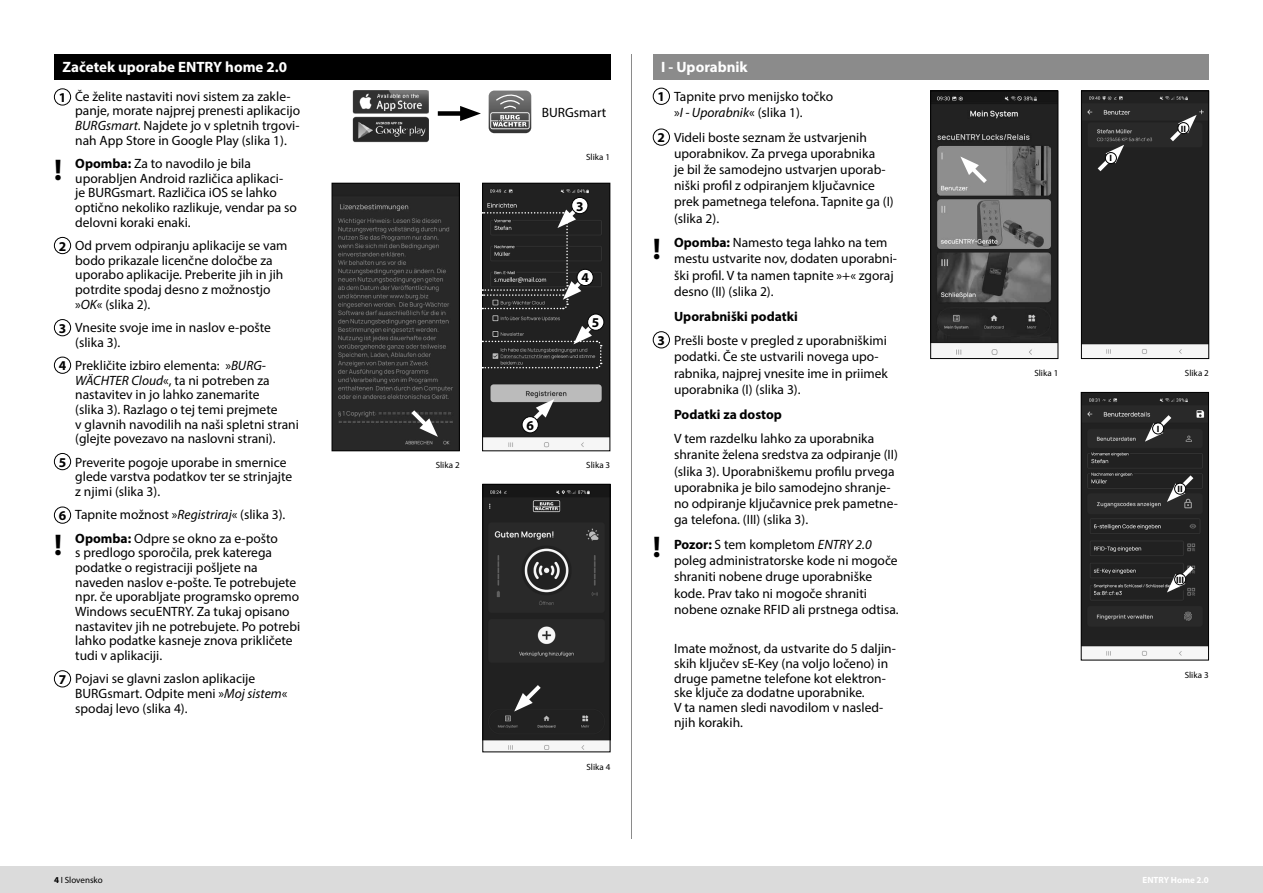
<style>
.page{position:relative;width:1263px;height:893px;background:#fff}
.page>*{position:absolute;margin:0;border:0;box-sizing:border-box;transform-origin:0 0}
.t1{font:700 30px "Myriad Pro";color:#000}
.t2{font:700 15px "Myriad Pro";color:#fff}
.t3{font:13.5px/14.7px "Myriad Pro";color:#000}
.t4{font:700 13.5px "Myriad Pro";color:#000}
.t5{font:700 9.15px "Myriad Pro";color:#000}
.t6{font:9px "Myriad Pro";color:#000}
.t7{font:700 9px "Myriad Pro";color:#fff}
.s1{font-style:italic}
.s2{font-weight:700}
</style>
<div class="page">
<div style="left:0;top:866px;width:1263px;height:27px;background:#dbdbdb"></div>
<hr style="left:631px;top:54px;width:1px;height:785px;background:#8b8b8b">
<img style="left:932px;top:93px;width:124px;height:264px">
<div style="left:930px;top:91px;width:128px;height:268px;border:1px solid #000"></div>
<div style="left:54px;top:54px;width:556px;height:26px;background:#000"></div>
<img style="left:353px;top:117px;width:76px;height:25px">
<img style="left:353px;top:91px;width:76px;height:22px">
<div style="left:438px;top:111px;width:30px;height:5px;background:#000"></div>
<svg style="left:460px;top:106px;width:21px;height:15px"></svg>
<img style="left:334px;top:185px;width:124px;height:264px">
<div style="left:332px;top:183px;width:128px;height:268px;border:1px solid #000"></div>
<img style="left:484px;top:185px;width:124px;height:263px">
<div style="left:482px;top:183px;width:128px;height:268px;border:1px solid #000"></div>
<img style="left:484px;top:486px;width:124px;height:264px">
<div style="left:482px;top:484px;width:128px;height:268px;border:1px solid #000"></div>
<svg style="left:407px;top:406px;width:31px;height:31px"></svg>
<svg style="left:514px;top:681px;width:31px;height:30px"></svg>
<svg style="left:524px;top:399px;width:30px;height:31px"></svg>
<div style="left:54px;top:88px;width:17px;height:17px;border:1px solid #000;border-radius:50%"></div>
<div style="left:54px;top:237px;width:17px;height:17px;border:1px solid #000;border-radius:50%"></div>
<div style="left:54px;top:319px;width:17px;height:17px;border:1px solid #000;border-radius:50%"></div>
<div style="left:54px;top:357px;width:17px;height:17px;border:1px solid #000;border-radius:50%"></div>
<div style="left:54px;top:453px;width:17px;height:17px;border:1px solid #000;border-radius:50%"></div>
<div style="left:54px;top:507px;width:17px;height:17px;border:1px solid #000;border-radius:50%"></div>
<div style="left:54px;top:670px;width:17px;height:17px;border:1px solid #000;border-radius:50%"></div>
<svg style="left:489px;top:91px;width:42px;height:42px;background:#7b7b7b"></svg>
<div style="left:522px;top:417px;width:16px;height:16px;background:#fff;border-radius:50%"></div>
<div style="left:522px;top:416px;width:17px;height:17px;border:1px solid #000;border-radius:50%"></div>
<svg style="left:482px;top:197px;width:122px;height:172px;background:#343434"></svg>
<svg style="left:960px;top:157px;width:31px;height:30px"></svg>
<div style="left:653px;top:88px;width:17px;height:17px;border:1px solid #000;border-radius:50%"></div>
<div style="left:653px;top:129px;width:17px;height:17px;border:1px solid #000;border-radius:50%"></div>
<div style="left:653px;top:331px;width:17px;height:17px;border:1px solid #000;border-radius:50%"></div>
<div style="left:1083px;top:93px;width:124px;height:262px;background:#212121"></div>
<div style="left:1081px;top:91px;width:128px;height:268px;border:1px solid #000"></div>
<img style="left:1083px;top:394px;width:124px;height:262px">
<div style="left:1081px;top:392px;width:128px;height:268px;border:1px solid #000"></div>
<svg style="left:1167px;top:471px;width:30px;height:31px"></svg>
<svg style="left:1167px;top:562px;width:30px;height:30px"></svg>
<svg style="left:1145px;top:411px;width:30px;height:31px"></svg>
<svg style="left:1093px;top:145px;width:31px;height:30px"></svg>
<svg style="left:1166px;top:115px;width:31px;height:30px"></svg>
<div style="left:1174px;top:483px;width:12px;height:11px;background:#fff;border-radius:50%"></div>
<div style="left:1174px;top:483px;width:12px;height:11px;border:1px solid #000;border-radius:50%"></div>
<div style="left:1174px;top:574px;width:12px;height:11px;background:#fff;border-radius:50%"></div>
<div style="left:1174px;top:573px;width:12px;height:12px;border:1px solid #000;border-radius:50%"></div>
<div style="left:1152px;top:423px;width:12px;height:11px;background:#fff;border-radius:50%"></div>
<div style="left:1152px;top:423px;width:12px;height:11px;border:1px solid #000;border-radius:50%"></div>
<div style="left:1105px;top:153px;width:11px;height:11px;background:#fff;border-radius:50%"></div>
<div style="left:1105px;top:152px;width:12px;height:12px;border:1px solid #000;border-radius:50%"></div>
<div style="left:1178px;top:123px;width:11px;height:11px;background:#fff;border-radius:50%"></div>
<div style="left:1177px;top:122px;width:12px;height:12px;border:1px solid #000;border-radius:50%"></div>
<div style="left:653px;top:54px;width:555px;height:26px;background:#8b8b8b"></div>
<p class="t2" style="left:63px;top:58px;width:226px">Začetek uporabe ENTRY home 2.0</p>
<p class="t2" style="left:661px;top:58px;width:88px">I - Uporabnik</p>
<p class="t4" style="left:59px;top:89px;width:9px">1</p>
<h1 class="t1" style="left:54px;top:151px;width:10px">!</h1>
<p class="t4" style="left:59px;top:237px;width:9px">2</p>
<p class="t4" style="left:59px;top:319px;width:9px">3</p>
<p class="t4" style="left:59px;top:357px;width:9px">4</p>
<p class="t4" style="left:59px;top:453px;width:9px">5</p>
<p class="t4" style="left:59px;top:507px;width:9px">6</p>
<h1 class="t1" style="left:54px;top:525px;width:10px">!</h1>
<p class="t4" style="left:59px;top:670px;width:9px">7</p>
<p class="t3" style="left:75px;top:89px;width:226px">Če želite nastaviti novi sistem za zakle&shy;panje, morate najprej prenesti aplikacijo <span class="s1">BURGsmart</span>. Najdete jo v spletnih trgovi&shy;nah App Store in Google Play (slika 1).</p>
<p class="t3" style="left:75px;top:156px;width:223px"><span class="s2">Opomba:</span> Za to navodilo je bila uporabljen Android različica aplikaci-<br>je BURGsmart. Različica iOS se lahko optično nekoliko razlikuje, vendar pa so delovni koraki enaki.</p>
<p class="t3" style="left:75px;top:238px;width:214px">Od prvem odpiranju aplikacije se vam bodo prikazale licenčne določbe za uporabo aplikacije. Preberite jih in jih potrdite spodaj desno z možnostjo »<span class="s1">OK</span>« (slika 2).</p>
<p class="t3" style="left:75px;top:320px;width:197px">Vnesite svoje ime in naslov e-pošte (slika 3).</p>
<p class="t3" style="left:75px;top:358px;width:225px">Prekličite izbiro elementa: »<span class="s1">BURG-WÄCHTER Cloud</span>«, ta ni potreben za nastavitev in jo lahko zanemarite<br>(slika 3). Razlago o tej temi prejmete<br>v glavnih navodilih na naši spletni strani (glejte povezavo na naslovni strani).</p>
<p class="t3" style="left:75px;top:455px;width:219px">Preverite pogoje uporabe in smernice glede varstva podatkov ter se strinjajte z njimi (slika 3).</p>
<p class="t3" style="left:75px;top:503px;width:212px;line-height:23.2px">Tapnite možnost »<span class="s1">Registriraj</span>« (slika 3).<br><span class="s2">Opomba:</span> Odpre se okno za e-pošto</p>
<p class="t3" style="left:75px;top:545px;width:226px">s predlogo sporočila, prek katerega podatke o registraciji pošljete na naveden naslov e-pošte. Te potrebujete npr. če uporabljate programsko opremo Windows secuENTRY. Za tukaj opisano nastavitev jih ne potrebujete. Po potrebi lahko podatke kasneje znova prikličete tudi v aplikaciji.</p>
<p class="t3" style="left:75px;top:671px;width:214px">Pojavi se glavni zaslon aplikacije<br>BURGsmart. Odpite meni »<span class="s1">Moj sistem</span>« spodaj levo (slika 4).</p>
<p class="t6" style="left:436px;top:460px;width:25px">Slika 2</p>
<p class="t3" style="left:542px;top:105px;width:66px">BURGsmart</p>
<p class="t6" style="left:586px;top:152px;width:25px">Slika 1</p>
<p class="t4" style="left:576px;top:197px;width:9px">3</p>
<p class="t4" style="left:581px;top:269px;width:9px">4</p>
<p class="t4" style="left:592px;top:314px;width:9px">5</p>
<p class="t4" style="left:526px;top:416px;width:9px">6</p>
<p class="t6" style="left:586px;top:460px;width:25px">Slika 3</p>
<p class="t4" style="left:657px;top:88px;width:9px">1</p>
<p class="t4" style="left:657px;top:129px;width:9px">2</p>
<h1 class="t1" style="left:653px;top:229px;width:10px">!</h1>
<p class="t4" style="left:657px;top:331px;width:9px">3</p>
<h1 class="t1" style="left:653px;top:527px;width:10px">!</h1>
<p class="t3" style="left:674px;top:88px;width:161px;line-height:16.2px">Tapnite prvo menijsko točko »<span class="s1">I - Uporabnik</span>« (slika 1).</p>
<p class="t3" style="left:674px;top:129px;width:221px;line-height:16.2px">Videli boste seznam že ustvarjenih uporabnikov. Za prvega uporabnika<br>je bil že samodejno ustvarjen uporab&shy;niški profil z odpiranjem ključavnice prek pametnega telefona. Tapnite ga (I) (slika 2).</p>
<p class="t3" style="left:674px;top:234px;width:224px;line-height:16.2px"><span class="s2">Opomba:</span> Namesto tega lahko na tem mestu ustvarite nov, dodaten uporabni&shy;ški profil. V ta namen tapnite »+« zgoraj desno (II) (slika 2).</p>
<p class="t4" style="left:674px;top:307px;width:125px">Uporabniški podatki</p>
<p class="t3" style="left:674px;top:332px;width:215px;line-height:16.2px">Prešli boste v pregled z uporabniškimi podatki. Če ste ustvarili novega upo&shy;rabnika, najprej vnesite ime in priimek uporabnika (I) (slika 3).</p>
<p class="t4" style="left:674px;top:405px;width:109px">Podatki za dostop</p>
<p class="t3" style="left:674px;top:430px;width:225px;line-height:16.2px">V tem razdelku lahko za uporabnika shranite želena sredstva za odpiranje (II) (slika 3). Uporabniškemu profilu prvega uporabnika je bilo samodejno shranje&shy;no odpiranje ključavnice prek pametne&shy;ga telefona. (III) (slika 3).</p>
<p class="t3" style="left:674px;top:536px;width:226px;line-height:16.2px"><span class="s2">Pozor:</span> S tem kompletom <span class="s1">ENTRY 2.0 </span>poleg administratorske kode ni mogoče shraniti nobene druge uporabniške kode. Prav tako ni mogoče shraniti nobene oznake RFID ali prstnega odtisa.</p>
<p class="t3" style="left:674px;top:641px;width:223px">Imate možnost, da ustvarite do 5 daljin&shy;skih ključev sE-Key (na voljo ločeno) in druge pametne telefone kot elektron&shy;ske ključe za dodatne uporabnike.<br>V ta namen sledi navodilom v nasled&shy;njih korakih.</p>
<p class="t5" style="left:1109px;top:152px;width:4px">I</p>
<p class="t5" style="left:1181px;top:122px;width:7px">II</p>
<p class="t6" style="left:1034px;top:368px;width:25px">Slika 1</p>
<p class="t5" style="left:1157px;top:423px;width:4px">I</p>
<p class="t6" style="left:1185px;top:368px;width:25px">Slika 2</p>
<p class="t5" style="left:1177px;top:483px;width:7px">II</p>
<p class="t5" style="left:1176px;top:574px;width:9px">III</p>
<p class="t6" style="left:1185px;top:669px;width:25px">Slika 3</p>
<p class="t6" style="left:586px;top:761px;width:25px">Slika 4</p>
<p class="t6" style="left:54px;top:874px;width:50px"><span class="s2">4</span> I Slovensko</p>
<p class="t7" style="left:1142px;top:874px;width:68px">ENTRY Home 2.0</p>
</div>
